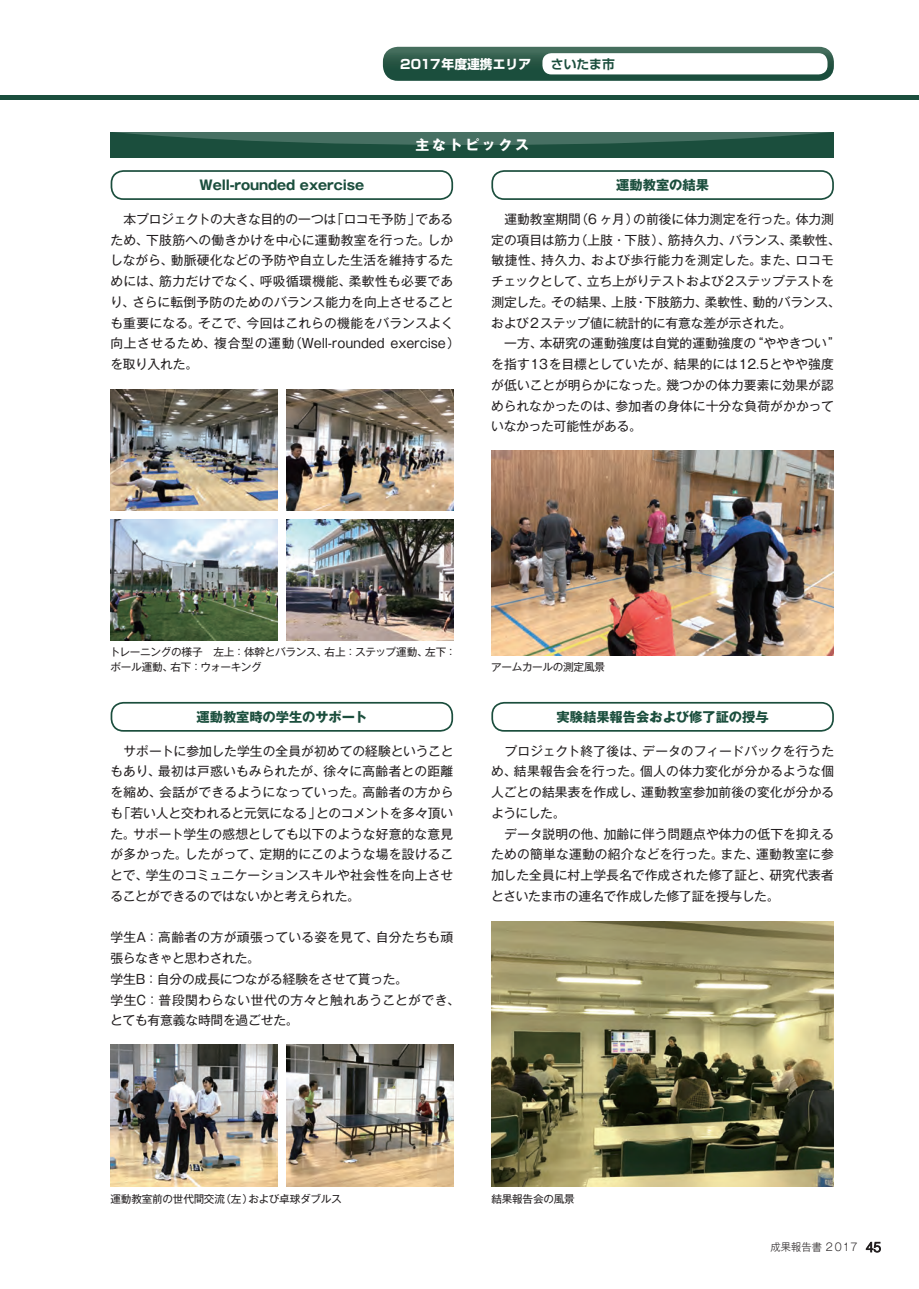
<style>
.page{position:relative;width:919px;height:1289px;background:#fff}
.page>*{position:absolute;margin:0;border:0;box-sizing:border-box;transform-origin:0 0}
.t1{font:700 13.8px "Gothic MB101 Pro";letter-spacing:.2em;color:#fff}
.t2{font:700 13.35px "Gothic MB101 Pro";letter-spacing:-.005em;color:#1b4e3d}
.t3{font:12.75px/20.7px "Gothic MB101 Pro";letter-spacing:.005em;color:#231f20}
.t4{font:700 12.75px "Shin Go Pro";letter-spacing:.005em;color:#fff}
.t5{font:700 12.75px "Shin Go Pro De";color:#1b4e3d}
.t6{font:10.65px/14.9px "Gothic MB101 Pro";letter-spacing:-.025em;color:#231f20}
.t7{font:300 10.65px "Gothic MB101 Pro";letter-spacing:.015em;color:#231f20;scale:.96 1}
.s1{font-family:"Helvetica";font-size:13.8px}
</style>
<div class="page">
<div style="left:111px;top:132px;width:722px;height:25px;background:#1b4e3d"></div>
<svg style="left:115px;top:132px;width:714px;height:13px"></svg>
<hr style="left:0;top:96px;width:918px;height:4px;background:#1b4e3d">
<svg style="left:383px;top:47px;width:450px;height:34px;background:#346050"></svg>
<div style="left:542px;top:53px;width:285px;height:21px;background:#fff;border-radius:9px"></div>
<div style="left:111px;top:702px;width:342px;height:29px;border:2px solid #1b4e3d;border-radius:12px"></div>
<img style="left:491px;top:921px;width:342px;height:265px">
<div style="left:491px;top:702px;width:342px;height:29px;border:2px solid #1b4e3d;border-radius:12px"></div>
<div style="left:111px;top:170px;width:342px;height:30px;border:2px solid #1b4e3d;border-radius:12px"></div>
<img style="left:491px;top:451px;width:342px;height:204px">
<div style="left:491px;top:170px;width:342px;height:30px;border:2px solid #1b4e3d;border-radius:12px"></div>
<img style="left:286px;top:389px;width:167px;height:121px">
<img style="left:286px;top:519px;width:167px;height:121px">
<img style="left:111px;top:389px;width:166px;height:121px">
<img style="left:111px;top:519px;width:166px;height:121px">
<img style="left:286px;top:1044px;width:167px;height:142px">
<img style="left:111px;top:1044px;width:166px;height:142px">
<svg style="left:865px;top:1241px;width:16px;height:11px"></svg>
<p class="t4" style="left:400px;top:54px;width:132px">2017年度連携エリア</p>
<p class="t5" style="left:551px;top:53px;width:65px">さいたま市</p>
<p class="t2" style="left:199px;top:174px;width:166px">Well-rounded exercise</p>
<p class="t1" style="left:415px;top:133px;width:115px">主なトピックス</p>
<p class="t2" style="left:616px;top:174px;width:94px">運動教室の結果</p>
<p class="t3" style="left:110px;top:207px;width:351px">　本プロジェクトの大きな目的の一つは「ロコモ予防」であるため、下肢筋への働きかけを中心に運動教室を行った。しかしながら、動脈硬化などの予防や自立した生活を維持するためには、筋力だけでなく、呼吸循環機能、柔軟性も必要であり、さらに転倒予防のためのバランス能力を向上させることも重要になる。そこで、今回はこれらの機能をバランスよく向上させるため、複合型の運動（Well-rounded exercise）を取り入れた。</p>
<p class="t3" style="left:491px;top:207px;width:351px">　運動教室期間（6 ヶ月）の前後に体力測定を行った。体力測定の項目は筋力（上肢・下肢）、筋持久力、バランス、柔軟性、敏捷性、持久力、および歩行能力を測定した。また、ロコモチェックとして、立ち上がりテストおよび2ステップテストを測定した。その結果、上肢・下肢筋力、柔軟性、動的バランス、および2ステップ値に統計的に有意な差が示された。<br>　一方、本研究の運動強度は自覚的運動強度の“ややきつい”を指す13を目標としていたが、結果的には12.5とやや強度が低いことが明らかになった。幾つかの体力要素に効果が認められなかったのは、参加者の身体に十分な負荷がかかっていなかった可能性がある。</p>
<p class="t6" style="left:110px;top:643px;width:348px">トレーニングの様子　左上：体幹とバランス、右上：ステップ運動、左下：ボール運動、右下：ウォーキング</p>
<p class="t2" style="left:196px;top:705px;width:172px">運動教室時の学生のサポート</p>
<p class="t3" style="left:110px;top:738px;width:344px;text-align:justify">　サポートに参加した学生の全員が初めての経験ということもあり、最初は戸惑いもみられたが、徐々に高齢者との距離を縮め、会話ができるようになっていった。高齢者の方からも「若い人と交われると元気になる」とのコメントを多々頂いた。サポート学生の感想としても以下のような好意的な意見が多かった。したがって、定期的にこのような場を設けることで、学生のコミュニケーションスキルや社会性を向上させることができるのではないかと考えられた。</p>
<p class="t3" style="left:110px;top:925px;width:351px">学生A：高齢者の方が頑張っている姿を見て、自分たちも頑張らなきゃと思わされた。<br>学生B：自分の成長につながる経験をさせて貰った。<br>学生C：普段関わらない世代の方々と触れあうことができ、とても有意義な時間を過ごせた。</p>
<p class="t6" style="left:491px;top:658px;width:115px">アームカールの測定風景</p>
<p class="t2" style="left:556px;top:705px;width:214px">実験結果報告会および修了証の授与</p>
<p class="t3" style="left:491px;top:738px;width:344px">　プロジェクト終了後は、データのフィードバックを行うため、結果報告会を行った。個人の体力変化が分かるような個人ごとの結果表を作成し、運動教室参加前後の変化が分かるようにした。<br>　データ説明の他、加齢に伴う問題点や体力の低下を抑えるための簡単な運動の紹介などを行った。また、運動教室に参加した全員に村上学長名で作成された修了証と、研究代表者とさいたま市の連名で作成した修了証を授与した。</p>
<p class="t6" style="left:110px;top:1189px;width:233px">運動教室前の世代間交流（左）および卓球ダブルス</p>
<p class="t6" style="left:491px;top:1189px;width:85px">結果報告会の風景</p>
<p class="t7" style="left:770px;top:1238px;width:117px">成果報告書 2 017 <span class="s1">45</span></p>
</div>
